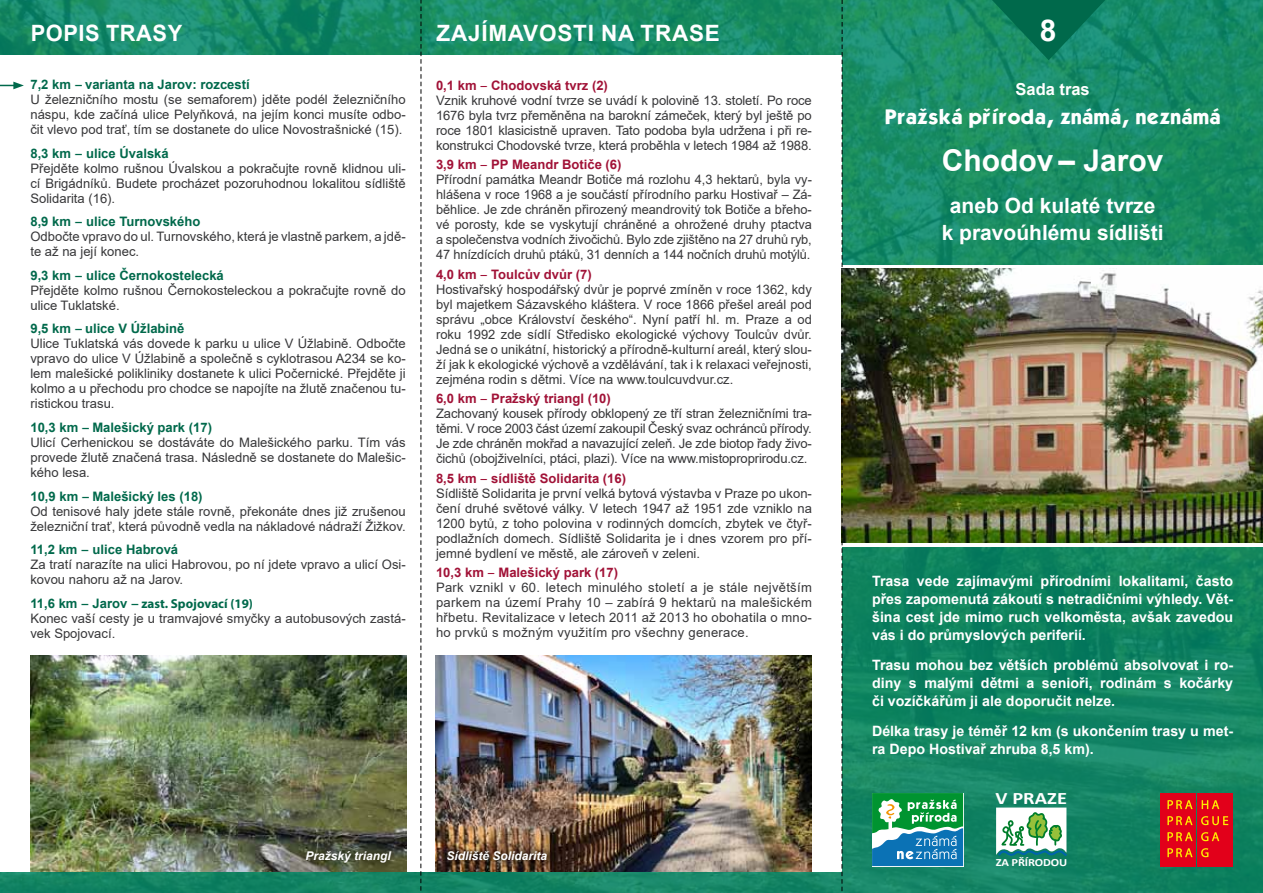
<style>
.page{position:relative;width:1263px;height:893px;background:#fff}
.page>*{position:absolute;margin:0;border:0;box-sizing:border-box;transform-origin:0 0}
.t1{font:700 30px "Arial";color:#fff}
.t2{font:700 22.5px "Arial";letter-spacing:.035em;color:#fff}
.t3{font:700 21px/27px "Arial";color:#fff;text-align:center}
.t4{font:700 18px "Kabana";color:#fff}
.t5{font:700 17.55px "Calibri";letter-spacing:.005em;color:#fff;scale:1.17 1}
.t6{font:700 16.5px "Arial";color:#fff}
.t7{font:700 14.25px/18px "Arial";color:#fff;text-align:justify}
.t8{font:13.05px/15px "Arial";color:#373739}
.t9{font:13.05px/15px "Arial";letter-spacing:.02em;color:#373739}
.t10{font:700 13.05px "Myriad Pro";color:#00694b}
.t11{font:italic 700 12px "Arial";color:#fff}
.t12{font:700 11.1px "Calibri";letter-spacing:-.01em;color:#fff;scale:1.12 1}
.s1{font-weight:700;color:#00694b}
.s2{font-family:"Myriad Pro";font-weight:700;color:#00694b}
.s3{font-family:"Arial"}
.s4{font-weight:700;color:#a11237}
.s5{font-family:"Myriad Pro";font-weight:700;font-stretch:condensed;color:#a11237}
</style>
<div class="page">
<img style="left:0;top:0;width:1263px;height:893px">
<div style="left:0;top:55px;width:842px;height:817px;background:#fff"></div>
<div style="left:842px;top:265px;width:421px;height:281px;background:linear-gradient(to right,#fff,#fff)"></div>
<img style="left:843px;top:269px;width:420px;height:273px">
<svg style="left:872px;top:793px;width:91px;height:73px"></svg>
<img style="left:436px;top:655px;width:375px;height:217px">
<svg style="left:992px;top:0;width:113px;height:60px;background:#0c7b5c"></svg>
<div style="left:1160px;top:793px;width:36px;height:73px;background:#e2001a"></div>
<div style="left:1197px;top:793px;width:36px;height:73px;background:#e2001a"></div>
<svg style="left:1167px;top:800px;width:25px;height:9px"></svg>
<svg style="left:1201px;top:800px;width:18px;height:9px"></svg>
<svg style="left:1167px;top:816px;width:25px;height:9px"></svg>
<svg style="left:1201px;top:816px;width:27px;height:9px"></svg>
<svg style="left:1167px;top:832px;width:25px;height:9px"></svg>
<svg style="left:1201px;top:832px;width:18px;height:9px"></svg>
<svg style="left:1167px;top:848px;width:25px;height:9px"></svg>
<svg style="left:1201px;top:848px;width:7px;height:9px"></svg>
<svg style="left:996px;top:807px;width:72px;height:51px"></svg>
<img style="left:30px;top:655px;width:376px;height:217px">
<svg style="left:296px;top:842px;width:103px;height:29px;background:#4c4f3a"></svg>
<svg style="left:0;top:82px;width:24px;height:7px"></svg>
<svg style="left:555px;top:848px;width:16px;height:21px"></svg>
<img style="left:437px;top:842px;width:118px;height:27px">
<svg style="left:842px;top:0;width:1px;height:893px"></svg>
<svg style="left:421px;top:0;width:1px;height:893px"></svg>
<h2 class="t2" style="left:31px;top:17px;width:106px">POPIS TRAS</h2>
<h2 class="t2" style="left:168px;top:17px;width:16px">Y</h2>
<p class="t8" style="left:30px;top:77px;width:377px"><span class="s1">7,2 km</span> <span class="s2">−</span> <span class="s1">varianta na Jarov: rozcestí<br></span>U železničního mostu (se semaforem) jděte podél železničního náspu, kde začíná ulice Pelyňková, na jejím konci musíte odbo&shy;čit vlevo pod trať, tím se dostanete do ulice Novostrašnické (15).</p>
<p class="t8" style="left:30px;top:146px;width:377px"><span class="s1">8,3 km</span> <span class="s2">−</span> <span class="s1">ulice Úvalská<br></span>Přejděte kolmo rušnou Úvalskou a pokračujte rovně klidnou uli&shy;cí Brigádníků. Budete procházet pozoruhodnou lokalitou sídliště Solidarita (16).</p>
<p class="t8" style="left:30px;top:214px;width:377px"><span class="s1">8,9 km</span> <span class="s2">−</span> <span class="s1">ulice Turnovského<br></span>Odbočte vpravo do ul. Turnovského, která je vlastně parkem, a jdě&shy;te až na její konec.</p>
<p class="t8" style="left:30px;top:268px;width:377px"><span class="s1">9,3 km</span> <span class="s2">−</span> <span class="s1">ulice Černokostelecká<br></span>Přejděte kolmo rušnou Černokosteleckou a pokračujte rovně do ulice Tuklatské.</p>
<p class="t8" style="left:30px;top:321px;width:377px"><span class="s1">9,5 km</span> <span class="s2">−</span> <span class="s1">ulice V Úžlabině<br></span>Ulice Tuklatská vás dovede k parku u ulice V Úžlabině. Odbočte vpravo do ulice V Úžlabině a společně s cyklotrasou A234 se ko&shy;lem malešické polikliniky dostanete k ulici Počernické. Přejděte ji kolmo a u přechodu pro chodce se napojíte na žlutě značenou tu&shy;ristickou trasu.</p>
<p class="t8" style="left:30px;top:420px;width:377px"><span class="s1">10,3 km</span> <span class="s2">−</span> <span class="s1">Malešický park (17)<br></span>Ulicí Cerhenickou se dostáváte do Malešického parku. Tím vás provede žlutě značená trasa. Následně se dostanete do Malešic&shy;kého lesa.</p>
<p class="t8" style="left:30px;top:488px;width:377px"><span class="s1">10,9 km</span> <span class="s2">−</span> <span class="s1">Malešický les (18)<br></span>Od tenisové haly jdete stále rovně, překonáte dnes již zrušenou železniční trať, která původně vedla na nákladové nádraží Žižkov.</p>
<p class="t8" style="left:30px;top:542px;width:377px"><span class="s1">11,2 km</span> <span class="s2">−</span> <span class="s1">ulice Habrová<br></span>Za tratí narazíte na ulici Habrovou, po ní jdete vpravo a ulicí Osi&shy;kovou nahoru až na Jarov.</p>
<p class="t10" style="left:30px;top:595px;width:224px"><span class="s3">11,6 km</span> − <span class="s3">Jarov</span> − zast. Spojovací (19)</p>
<p class="t8" style="left:30px;top:610px;width:377px">Konec vaší cesty je u tramvajové smyčky a autobusových zastá&shy;vek Spojovací.</p>
<p class="t11" style="left:305px;top:848px;width:87px">Pražský triangl</p>
<h2 class="t2" style="left:436px;top:17px;width:285px">zajímavosti na trase</h2>
<h1 class="t1" style="left:1040px;top:10px;width:18px">8</h1>
<p class="t8" style="left:436px;top:77px;width:377px"><span class="s4">0,1 km</span> <span class="s5">−</span> <span class="s4">Chodovská tvrz (2)<br></span>Vznik kruhové vodní tvrze se uvádí k polovině 13. století. Po roce 1676 byla tvrz přeměněna na barokní zámeček, který byl ještě po roce 1801 klasicistně upraven. Tato podoba byla udržena i při re&shy;konstrukci Chodovské tvrze, která proběhla v letech 1984 až 1988.</p>
<p class="t8" style="left:436px;top:157px;width:377px"><span class="s4">3,9 km</span> <span class="s5">−</span> <span class="s4">PP Meandr Botiče (6)<br></span>Přírodní památka Meandr Botiče má rozlohu 4,3 hektarů, byla vy&shy;hlášena v roce 1968 a je součástí přírodního parku Hostivař – Zá&shy;běhlice. Je zde chráněn přirozený meandrovitý tok Botiče a břeho&shy;vé porosty, kde se vyskytují chráněné a ohrožené druhy ptactva a společenstva vodních živočichů. Bylo zde zjištěno na 27 druhů ryb, 47 hnízdících druhů ptáků, 31 denních a 144 nočních druhů motýlů.</p>
<p class="t8" style="left:436px;top:266px;width:377px"><span class="s4">4,0 km</span> <span class="s5">−</span> <span class="s4">Toulcův dvůr (7)<br></span>Hostivařský hospodářský dvůr je poprvé zmíněn v roce 1362, kdy byl majetkem Sázavského kláštera. V roce 1866 přešel areál pod správu „obce Království českého“. Nyní patří hl. m. Praze a od roku 1992 zde sídlí Středisko ekologické výchovy Toulcův dvůr.<br>Jedná se o unikátní, historický a přírodně-kulturní areál, který slou&shy;ží jak k ekologické výchově a vzdělávání, tak i k relaxaci veřejnosti, zejména rodin s dětmi. Více na www.toulcuvdvur.cz.</p>
<p class="t8" style="left:436px;top:391px;width:377px"><span class="s4">6,0 km</span> <span class="s5">−</span> <span class="s4">Pražský triangl (10)<br></span>Zachovaný kousek přírody obklopený ze tří stran železničními tra&shy;těmi. V roce 2003 část území zakoupil Český svaz ochránců přírody.<br>Je zde chráněn mokřad a navazující zeleň. Je zde biotop řady živo&shy;čichů (obojživelníci, ptáci, plazi). Více na www.mistoproprirodu.cz.</p>
<p class="t8" style="left:436px;top:470px;width:377px"><span class="s4">8,5 km</span> <span class="s5">−</span> <span class="s4">sídliště Solidarita (16)<br></span>Sídliště Solidarita je první velká bytová výstavba v Praze po ukon&shy;čení druhé světové války. V letech 1947 až 1951 zde vzniklo na 1200 bytů, z toho polovina v rodinných domcích, zbytek ve čtyř&shy;podlažních domech. Sídliště Solidarita je i dnes vzorem pro pří&shy;jemné bydlení ve městě, ale zároveň v zeleni.</p>
<p class="t9" style="left:436px;top:565px;width:377px"><span class="s4">10,3 km</span> <span class="s5">−</span> <span class="s4">Malešický park (17)<br></span>Park vznikl v 60. letech minulého století a je stále největším parkem na území Prahy 10 – zabírá 9 hektarů na malešickém hřbetu. Revitalizace v letech 2011 až 2013 ho obohatila o mno&shy;ho prvků s možným využitím pro všechny generace.</p>
<p class="t11" style="left:446px;top:848px;width:102px">Sídliště Solidarita</p>
<p class="t6" style="left:1015px;top:78px;width:76px">Sada tras</p>
<h3 class="t4" style="left:884px;top:104px;width:338px">Pražská příroda, známá, neznámá</h3>
<h1 class="t1" style="left:942px;top:140px;width:223px">Chodov – Jarov</h1>
<h3 class="t3" style="left:942px;top:192px;width:223px">aneb Od kulaté tvrze k pravoúhlému sídlišti</h3>
<p class="t7" style="left:872px;top:572px;width:363px">Trasa vede zajímavými přírodními lokalitami, často přes zapomenutá zákoutí s netradičními výhledy. Vět&shy;šina cest jde mimo ruch velkoměsta, avšak zavedou vás i do průmyslových periferií.</p>
<p class="t7" style="left:872px;top:656px;width:363px">Trasu mohou bez větších problémů absolvovat i ro&shy;diny s malými dětmi a senioři, rodinám s kočárky či vozíčkářům ji ale doporučit nelze.</p>
<p class="t7" style="left:872px;top:722px;width:363px">Délka trasy je téměř 12 km (s ukončením trasy u met&shy;ra Depo Hostivař zhruba 8,5 km).</p>
<h3 class="t5" style="left:995px;top:785px;width:63px">V PRAZE</h3>
<p class="t12" style="left:996px;top:855px;width:65px">ZA PŘÍRODOU</p>
</div>
